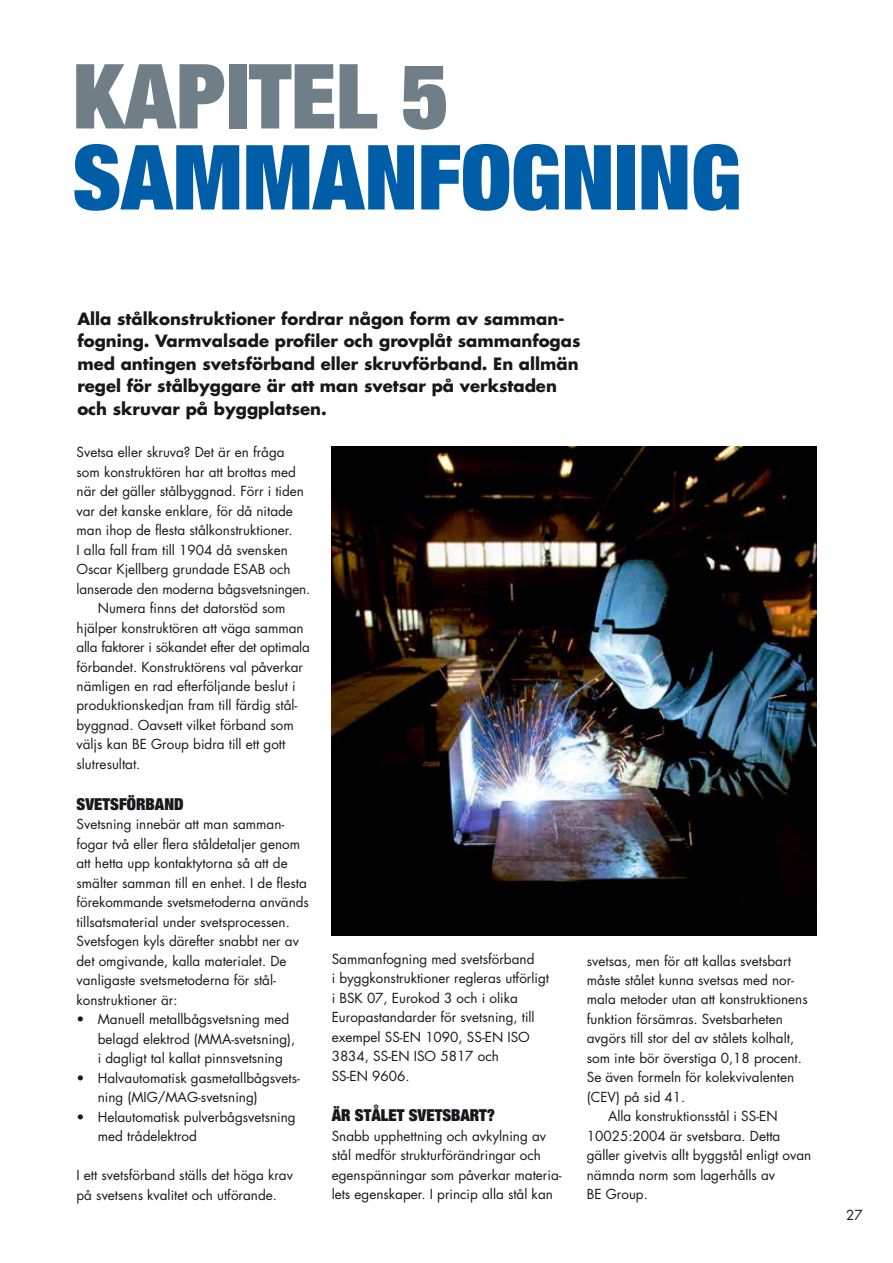
<style>
.page{position:relative;width:893px;height:1263px;background:#fff}
.page>*{position:absolute;margin:0;border:0;box-sizing:border-box;transform-origin:0 0}
.t1{font:900 expanded 90px "Helvetica Neue";color:#005da8}
.t2{font:900 expanded 90px "Helvetica Neue";color:#707f87}
.t3{font:700 16.5px/22.5px "Futura";color:#1a171c}
.t4{font:900 expanded 16.5px "Helvetica Neue";color:#1a171c}
.t5{font:13.5px/19.5px "Futura";color:#1a171c}
</style>
<div class="page">
<img style="left:332px;top:446px;width:484px;height:489px">
<h1 class="t2" style="left:73px;top:39px;width:377px">KAPITEL 5</h1>
<h1 class="t1" style="left:73px;top:120px;width:670px">SAMMANFOGNING</h1>
<p class="t3" style="left:77px;top:307px;width:505px">Alla stålkonstruktioner fordrar någon form av samman&shy;fogning. Varmvalsade profiler och grovplåt sammanfogas med antingen svetsförband eller skruvförband. En allmän regel för stålbyggare är att man svetsar på verkstaden och skruvar på byggplatsen.</p>
<p class="t5" style="left:77px;top:442px;width:210px">Svetsa eller skruva? Det är en fråga</p>
<p class="t5" style="left:77px;top:462px;width:221px">som konstruktören har att brottas med</p>
<p class="t5" style="left:77px;top:481px;width:229px">när det gäller stålbyggnad. Förr i tiden</p>
<p class="t5" style="left:77px;top:501px;width:218px">var det kanske enklare, för då nitade</p>
<p class="t5" style="left:77px;top:520px;width:218px">man ihop de flesta stålkonstruktioner.</p>
<p class="t5" style="left:77px;top:540px;width:213px">I alla fall fram till 1904 då svensken</p>
<p class="t5" style="left:77px;top:559px;width:216px">Oscar Kjellberg grundade ESAB och</p>
<p class="t5" style="left:77px;top:579px;width:235px">lanserade den moderna bågsvetsningen.</p>
<p class="t5" style="left:98px;top:598px;width:189px">Numera finns det datorstöd som</p>
<p class="t5" style="left:77px;top:618px;width:229px">hjälper konstruktören att väga samman</p>
<p class="t5" style="left:77px;top:637px;width:235px">alla faktorer i sökandet efter det optimala</p>
<p class="t5" style="left:77px;top:657px;width:228px">förbandet. Konstruktörens val påverkar</p>
<p class="t5" style="left:77px;top:676px;width:221px">nämligen en rad efterföljande beslut i</p>
<p class="t5" style="left:77px;top:696px;width:222px">produktionskedjan fram till färdig stål-</p>
<p class="t5" style="left:77px;top:715px;width:219px">byggnad. Oavsett vilket förband som</p>
<p class="t5" style="left:77px;top:735px;width:210px">väljs kan BE Group bidra till ett gott</p>
<p class="t5" style="left:77px;top:754px;width:65px">slutresultat.</p>
<p class="t4" style="left:77px;top:793px;width:109px">SVETSFÖRBAND</p>
<p class="t5" style="left:77px;top:814px;width:234px">Svetsning innebär att man samman&shy;fogar två eller flera ståldetaljer genom att hetta upp kontaktytorna så att de smälter samman till en enhet. I de flesta förekommande svetsmetoderna används tillsatsmaterial under svetsprocessen.<br>Svetsfogen kyls därefter snabbt ner av det omgivande, kalla materialet. De vanligaste svetsmetoderna för stål&shy;konstruktioner är:</p>
<p class="t5" style="left:98px;top:1009px;width:199px;text-indent:-21px">• Manuell metallbågsvetsning med belagd elektrod (MMA-svetsning), i dagligt tal kallat pinnsvetsning</p>
<p class="t5" style="left:98px;top:1068px;width:204px;text-indent:-21px">• Halvautomatisk gasmetallbågsvets&shy;ning (MIG/MAG-svetsning)</p>
<p class="t5" style="left:98px;top:1107px;width:199px;text-indent:-21px">• Helautomatisk pulverbågsvetsning med trådelektrod</p>
<p class="t5" style="left:77px;top:1165px;width:218px">I ett svetsförband ställs det höga krav på svetsens kvalitet och utförande.</p>
<p class="t5" style="left:332px;top:949px;width:219px">Sammanfogning med svetsförband<br>i byggkonstruktioner regleras utförligt i BSK 07, Eurokod 3 och i olika<br>Europastandarder för svetsning, till exempel SS-EN 1090, SS-EN ISO<br>3834, SS-EN ISO 5817 och<br>SS-EN 9606.</p>
<p class="t4" style="left:332px;top:1105px;width:165px">ÄR STÅLET SVETSBART?</p>
<p class="t5" style="left:332px;top:1126px;width:231px">Snabb upphettning och avkylning av stål medför strukturförändringar och egenspänningar som påverkar materia&shy;lets egenskaper. I princip alla stål kan</p>
<p class="t5" style="left:587px;top:951px;width:206px">svetsas, men för att kallas svetsbart</p>
<p class="t5" style="left:587px;top:970px;width:208px">måste stålet kunna svetsas med nor-</p>
<p class="t5" style="left:587px;top:990px;width:222px">mala metoder utan att konstruktionens</p>
<p class="t5" style="left:587px;top:1009px;width:198px">funktion försämras. Svetsbarheten</p>
<p class="t5" style="left:587px;top:1029px;width:209px">avgörs till stor del av stålets kolhalt,</p>
<p class="t5" style="left:587px;top:1048px;width:217px">som inte bör överstiga 0,18 procent.</p>
<p class="t5" style="left:587px;top:1068px;width:209px">Se även formeln för kolekvivalenten</p>
<p class="t5" style="left:587px;top:1087px;width:100px">(CEV) på sid 41.</p>
<p class="t5" style="left:608px;top:1107px;width:171px">Alla konstruktionsstål i SS-EN</p>
<p class="t5" style="left:587px;top:1126px;width:195px">10025:2004 är svetsbara. Detta</p>
<p class="t5" style="left:587px;top:1146px;width:226px">gäller givetvis allt byggstål enligt ovan</p>
<p class="t5" style="left:587px;top:1165px;width:190px">nämnda norm som lagerhålls av</p>
<p class="t5" style="left:587px;top:1185px;width:63px">BE Group.</p>
<p class="t5" style="left:846px;top:1205px;width:18px">27</p>
</div>
